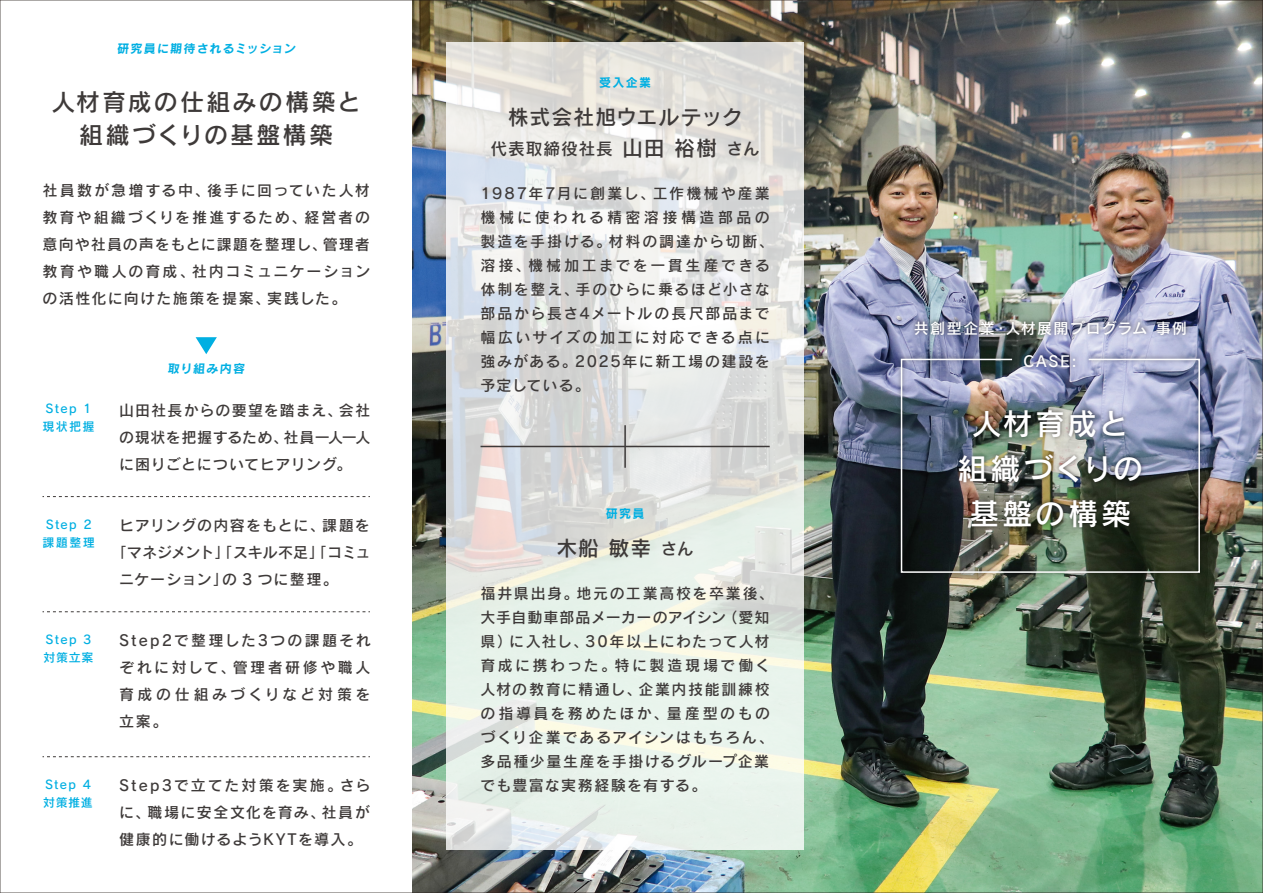
<style>
.page{position:relative;width:1263px;height:893px;background:#fff}
.page>*{position:absolute;margin:0;border:0;box-sizing:border-box;transform-origin:0 0}
.t1{font:30px/45px "Rodin Pro DB";letter-spacing:.085em;color:#fff;text-align:center}
.t2{font:24px/33px "Rodin Pro DB";letter-spacing:.09em;color:#3e3a39;text-align:center}
.t3{font:21px "Rodin Pro DB";letter-spacing:.035em;color:#3e3a39}
.t4{font:16.8px "Rodin Pro DB";letter-spacing:.045em;color:#3e3a39}
.t5{font:15px/27px "Rodin Pro DB";letter-spacing:.1em;color:#3e3a39;text-align:justify}
.t6{font:15px/24px "Rodin Pro DB";letter-spacing:.12em;color:#3e3a39}
.t7{font:15px "Rodin Pro DB";letter-spacing:.065em;color:#3e3a39}
.t8{font:15px "Rodin Pro DB";letter-spacing:.095em;color:#fff}
.t9{font:15px "Rodin Pro DB";letter-spacing:-.035em;color:#3e3a39}
.t10{font:12px "Rodin Pro B";letter-spacing:.11em;color:#00afe2}
.t11{font:12px/18px "Rodin Pro DB";letter-spacing:.11em;color:#00afe2}
.t12{font:12px/18px "Rodin Pro DB";letter-spacing:.07em;color:#00afe2}
.s1{font-size:21px}
.s2{font-size:16.8px}
</style>
<div class="page">
<img style="left:0;top:0;width:1263px;height:893px">
<p class="t10" style="left:117px;top:40px;width:181px">研究員に期待されるミッション</p>
<h2 class="t2" style="left:51px;top:84px;width:311px">人材育成の仕組みの構築と組織づくりの基盤構築</h2>
<p class="t5" style="left:43px;top:176px;width:329px">社員数が急増する中、後手に回っていた人材教育や組織づくりを推進するため、経営者の意向や社員の声をもとに課題を整理し、管理者教育や職人の育成、社内コミュニケーションの活性化に向けた施策を提案、実践した。</p>
<p class="t11" style="left:43px;top:399px;width:54px">Step 1現状把握</p>
<p class="t10" style="left:168px;top:361px;width:80px">取り組み内容</p>
<p class="t5" style="left:119px;top:396px;width:253px">山田社長からの要望を踏まえ、会社の現状を把握するため、社員一人一人に困りごとについてヒアリング。</p>
<p class="t11" style="left:43px;top:515px;width:54px">Step 2課題整理</p>
<p class="t7" style="left:119px;top:516px;width:252px">ヒアリングの内容をもとに、課題を</p>
<p class="t9" style="left:112px;top:543px;width:261px">「マネジメント」「スキル不足」「コミュ</p>
<p class="t7" style="left:119px;top:570px;width:220px">ニケーション」の 3 つに整理。</p>
<p class="t12" style="left:44px;top:630px;width:51px">Step 3対策立案</p>
<p class="t5" style="left:119px;top:627px;width:253px">Step2で整理した3つの課題それぞれに対して、管理者研修や職人育成の仕組みづくりなど対策を立案。</p>
<p class="t12" style="left:43px;top:775px;width:51px">Step 4対策推進</p>
<p class="t5" style="left:119px;top:772px;width:253px">Step3で立てた対策を実施。さらに、職場に安全文化を育み、社員が健康的に働けるようKYTを導入。</p>
<p class="t10" style="left:599px;top:74px;width:54px">受入企業</p>
<h3 class="t3" style="left:508px;top:103px;width:236px">株式会社旭ウエルテック</h3>
<p class="t4" style="left:491px;top:137px;width:270px">代表取締役社長<span class="s1">山田 裕樹</span>さん</p>
<p class="t6" style="left:480px;top:181px;width:295px">1987年7月に創業し、工作機械や産業機械に使われる精密溶接構造部品の製造を手掛ける。材料の調達から切断、溶接、機械加工までを一貫生産できる体制を整え、手のひらに乗るほど小さな部品から長さ4メートルの長尺部品まで幅広いサイズの加工に対応できる点に強みがある。2025年に新工場の建設を予定している。</p>
<p class="t10" style="left:606px;top:506px;width:40px">研究員</p>
<h3 class="t3" style="left:556px;top:535px;width:139px">木船 敏幸<span class="s2">さん</span></h3>
<p class="t5" style="left:480px;top:581px;width:295px;line-height:24px;text-align:left">福井県出身。地元の工業高校を卒業後、大手自動車部品メーカーのアイシン（愛知県）に入社し、30年以上にわたって人材育成に携わった。特に製造現場で働く人材の教育に精通し、企業内技能訓練校の指導員を務めたほか、量産型のものづくり企業であるアイシンはもちろん、多品種少量生産を手掛けるグループ企業でも豊富な実務経験を有する。</p>
<p class="t8" style="left:914px;top:318px;width:275px">共創型企業・人材展開プログラム事例</p>
<p class="t8" style="left:1023px;top:351px;width:55px">CASE:</p>
<h1 class="t1" style="left:957px;top:400px;width:187px">人材育成と組織づくりの基盤の構築</h1>
</div>
